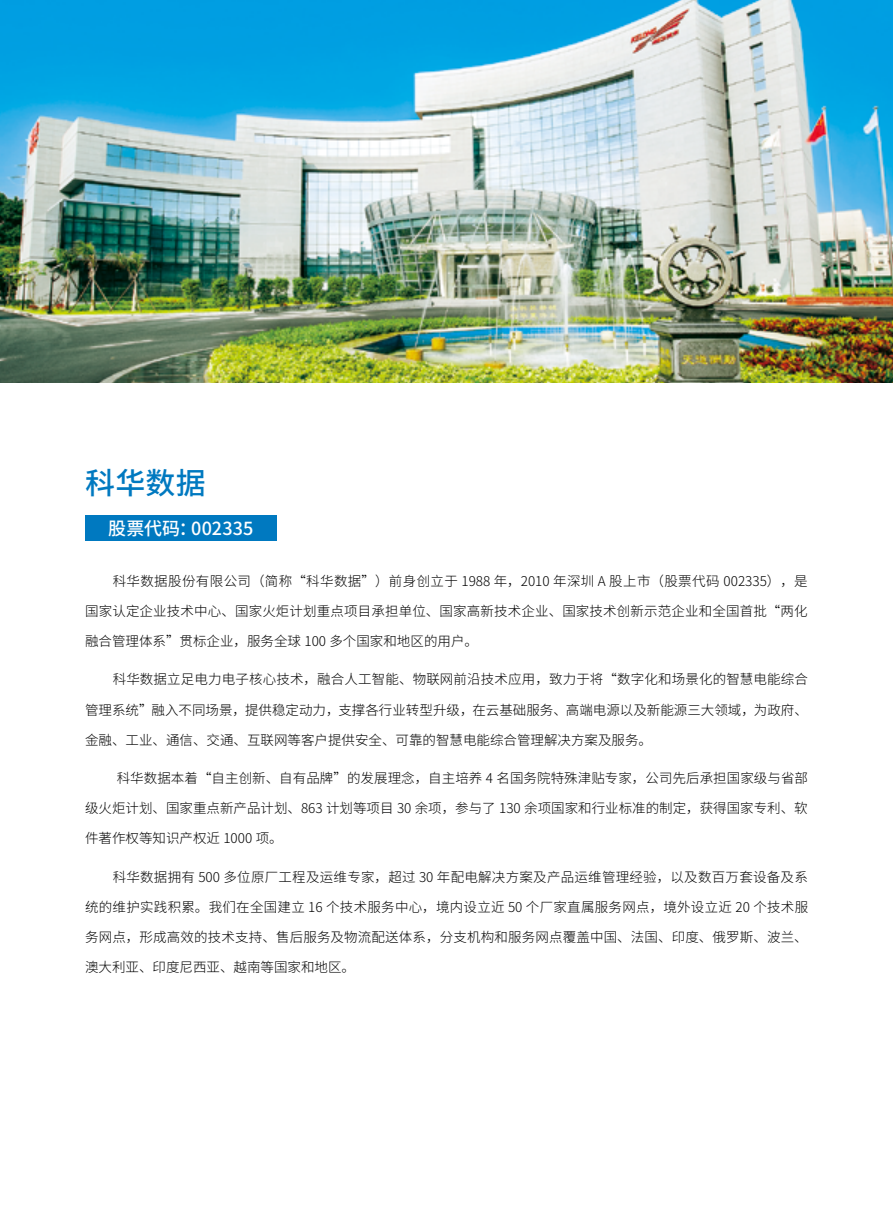
<style>
.page{position:relative;width:893px;height:1212px;background:#fff}
.page>*{position:absolute;margin:0;border:0;box-sizing:border-box;transform-origin:0 0}
.t1{font:500 30px "Source Han Sans CN";color:#0079c0}
.t2{font:500 18px "Source Han Sans CN";letter-spacing:.005em;color:#fff}
.t3{font:300 13.5px "Source Han Sans CN";letter-spacing:.01em;color:#000}
.t4{font:300 13.5px "Source Han Sans CN";letter-spacing:.03em;color:#000}
</style>
<div class="page">
<img style="left:0;top:0;width:893px;height:383px">
<div style="left:85px;top:516px;width:191px;height:25px;background:#0079c0"></div>
<h1 class="t1" style="left:85px;top:466px;width:122px">科华数据</h1>
<h2 class="t2" style="left:108px;top:518px;width:147px">股票代码：002335</h2>
<p class="t4" style="left:113px;top:573px;width:697px">科华数据股份有限公司（简称“科华数据”）前身创立于 1988 年，2010 年深圳 A 股上市（股票代码 002335），是</p>
<p class="t3" style="left:85px;top:603px;width:724px">国家认定企业技术中心、国家火炬计划重点项目承担单位、国家高新技术企业、国家技术创新示范企业和全国首批“两化</p>
<p class="t3" style="left:85px;top:633px;width:394px">融合管理体系”贯标企业，服务全球 100 多个国家和地区的用户。</p>
<p class="t3" style="left:113px;top:672px;width:697px">科华数据立足电力电子核心技术，融合人工智能、物联网前沿技术应用，致力于将“数字化和场景化的智慧电能综合</p>
<p class="t3" style="left:85px;top:702px;width:724px">管理系统”融入不同场景，提供稳定动力，支撑各行业转型升级，在云基础服务、高端电源以及新能源三大领域，为政府、</p>
<p class="t3" style="left:85px;top:732px;width:568px">金融、工业、通信、交通、互联网等客户提供安全、可靠的智慧电能综合管理解决方案及服务。</p>
<p class="t3" style="left:117px;top:770px;width:693px">科华数据本着“自主创新、自有品牌”的发展理念，自主培养 4 名国务院特殊津贴专家，公司先后承担国家级与省部</p>
<p class="t3" style="left:85px;top:800px;width:724px">级火炬计划、国家重点新产品计划、863 计划等项目 30 余项，参与了 130 余项国家和行业标准的制定，获得国家专利、软</p>
<p class="t3" style="left:85px;top:830px;width:199px">件著作权等知识产权近 1000 项。</p>
<p class="t3" style="left:113px;top:869px;width:697px">科华数据拥有 500 多位原厂工程及运维专家，超过 30 年配电解决方案及产品运维管理经验，以及数百万套设备及系</p>
<p class="t3" style="left:85px;top:899px;width:725px">统的维护实践积累。我们在全国建立 16 个技术服务中心，境内设立近 50 个厂家直属服务网点，境外设立近 20 个技术服</p>
<p class="t3" style="left:85px;top:929px;width:724px">务网点，形成高效的技术支持、售后服务及物流配送体系，分支机构和服务网点覆盖中国、法国、印度、俄罗斯、波兰、</p>
<p class="t3" style="left:85px;top:959px;width:271px">澳大利亚、印度尼西亚、越南等国家和地区。</p>
</div>
